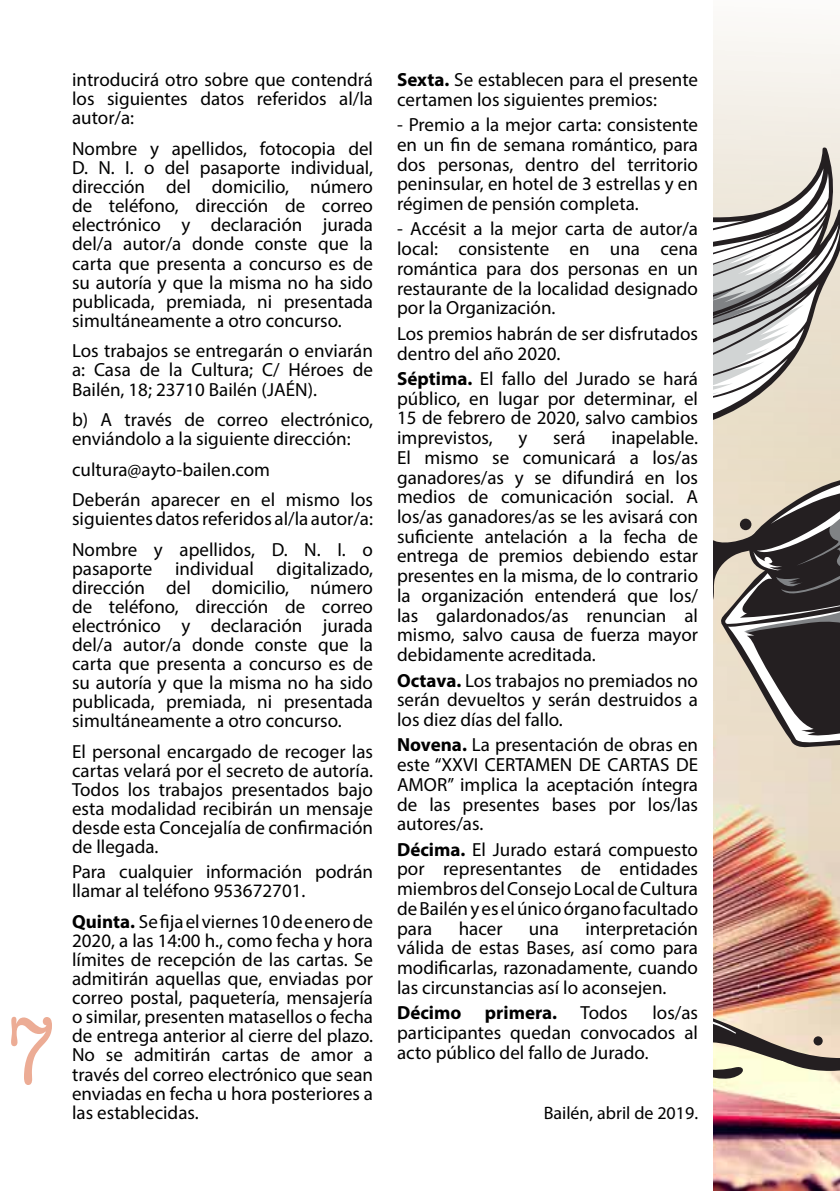
<style>
.page{position:relative;width:840px;height:1191px;background:#fff}
.page>*{position:absolute;margin:0;border:0;box-sizing:border-box;transform-origin:0 0}
.t1{font:96px "American Typewriter";color:#ecac95;scale:.83 1}
.t2{font:19px/19.8px "Myriad Pro";color:#000;text-align:justify}
.t3{font:700 19px "Myriad Pro";color:#000}
.t4{font:18px "Myriad Pro";color:#000}
.s1{font-weight:700}
.s2{font-weight:400}
.s3{font-size:18px}
</style>
<div class="page">
<img style="left:713px;top:30px;width:126px;height:1161px">
<img style="left:713px;top:147px;width:126px;height:981px">
<svg style="left:713px;top:477px;width:126px;height:270px;background:#837c75"></svg>
<div style="left:739px;top:518px;width:12px;height:12px;background:#241f21;border-radius:50%"></div>
<svg style="left:713px;top:1004px;width:126px;height:88px;background:#c9bea6"></svg>
<h1 class="t1" style="left:5px;top:978px;width:63px">7</h1>
<p class="t2" style="left:72px;top:70px;width:302px;line-height:19px">introducirá otro sobre que contendrá los siguientes datos referidos al/la autor/a:</p>
<p class="t2" style="left:72px;top:139px;width:302px;line-height:19px">Nombre y apellidos, fotocopia del D. N. I. o del pasaporte individual, dirección del domicilio, número de teléfono, dirección de correo electrónico y declaración jurada del/a autor/a donde conste que la carta que presenta a concurso es de su autoría y que la misma no ha sido publicada, premiada, ni presentada simultáneamente a otro concurso.</p>
<p class="t2" style="left:72px;top:341px;width:302px;line-height:19px">Los trabajos se entregarán o enviarán a: Casa de la Cultura; C/ Héroes de Bailén, 18; 23710 Bailén (JAÉN).</p>
<p class="t2" style="left:72px;top:410px;width:302px;line-height:19px">b) A través de correo electrónico, enviándolo a la siguiente dirección:</p>
<p class="t2" style="left:72px;top:453px;width:302px;line-height:30.4px">cultura@ayto-bailen.com<br>Deberán aparecer en el mismo los</p>
<p class="t2" style="left:72px;top:503px;width:302px;line-height:30.4px">siguientes datos referidos al/la autor/a:<br>Nombre y apellidos, D. N. I. o</p>
<p class="t2" style="left:72px;top:558px;width:302px;line-height:19px">pasaporte individual digitalizado, dirección del domicilio, número de teléfono, dirección de correo electrónico y declaración jurada del/a autor/a donde conste que la carta que presenta a concurso es de su autoría y que la misma no ha sido publicada, premiada, ni presentada simultáneamente a otro concurso.</p>
<p class="t2" style="left:72px;top:741px;width:302px;line-height:19px">El personal encargado de recoger las cartas velará por el secreto de autoría.<br>Todos los trabajos presentados bajo esta modalidad recibirán un mensaje desde esta Concejalía de confirmación de llegada.</p>
<p class="t2" style="left:72px;top:862px;width:302px;line-height:19px">Para cualquier información podrán llamar al teléfono 953672701.</p>
<p class="t2" style="left:72px;top:911px;width:302px;line-height:19px"><span class="s1">Quinta.</span> Se fija el viernes 10 de enero de 2020, a las 14:00 h., como fecha y hora límites de recepción de las cartas. Se admitirán aquellas que, enviadas por correo postal, paquetería, mensajería o similar, presenten matasellos o fecha de entrega anterior al cierre del plazo.<br>No se admitirán cartas de amor a través del correo electrónico que sean enviadas en fecha u hora posteriores a las establecidas.</p>
<p class="t2" style="left:397px;top:69px;width:302px"><span class="s1">Sexta.</span> Se establecen para el presente certamen los siguientes premios:</p>
<p class="t2" style="left:397px;top:115px;width:302px">- Premio a la mejor carta: consistente en un fin de semana romántico, para dos personas, dentro del territorio peninsular, en hotel de 3 estrellas y en régimen de pensión completa.</p>
<p class="t2" style="left:397px;top:219px;width:302px">- Accésit a la mejor carta de autor/a local: consistente en una cena romántica para dos personas en un restaurante de la localidad designado por la Organización.</p>
<p class="t2" style="left:397px;top:323px;width:302px">Los premios habrán de ser disfrutados dentro del año 2020.</p>
<p class="t2" style="left:397px;top:368px;width:302px"><span class="s1">Séptima.</span> El fallo del Jurado se hará público, en lugar por determinar, el 15 de febrero de 2020, salvo cambios imprevistos,</p>
<p class="t2" style="left:397px;top:427px;width:302px;text-indent:214px">inapelable.<br>El mismo se comunicará a los/as ganadores/as y se difundirá en los medios de comunicación social. A los/as ganadores/as se les avisará con suficiente antelación a la fecha de entrega de premios debiendo estar presentes en la misma, de lo contrario la organización entenderá que los/ las galardonados/as renuncian al mismo, salvo causa de fuerza mayor debidamente acreditada.</p>
<p class="t2" style="left:397px;top:670px;width:302px"><span class="s1">Octava.</span> Los trabajos no premiados no serán devueltos y serán destruidos a los diez días del fallo.</p>
<p class="t2" style="left:397px;top:735px;width:302px"><span class="s1">Novena.</span> La presentación de obras en este “XXVI CERTAMEN DE CARTAS DE AMOR” implica la aceptación íntegra de las presentes bases por los/las autores/as.</p>
<p class="t2" style="left:397px;top:839px;width:302px"><span class="s1">Décima.</span> El Jurado estará compuesto por representantes de entidades miembros del Consejo Local de Cultura de Bailén y es el único órgano facultado para</p>
<p class="t2" style="left:518px;top:427px;width:10px">y</p>
<p class="t2" style="left:553px;top:427px;width:34px">será</p>
<p class="t2" style="left:458px;top:918px;width:45px">hacer</p>
<p class="t2" style="left:528px;top:918px;width:32px">una</p>
<p class="t2" style="left:397px;top:918px;width:302px;text-indent:188px">interpretación válida de estas Bases, así como para modificarlas, razonadamente, cuando las circunstancias así lo aconsejen.</p>
<p class="t3" style="left:397px;top:1000px;width:232px">Décimo primera. <span class="s2">Todos</span></p>
<p class="t2" style="left:397px;top:1002px;width:302px;text-indent:255px">los/as participantes quedan convocados al acto público del fallo de Jurado<span class="s3">.</span></p>
<p class="t4" style="left:543px;top:1101px;width:156px">Bailén, abril de 2019.</p>
</div>
